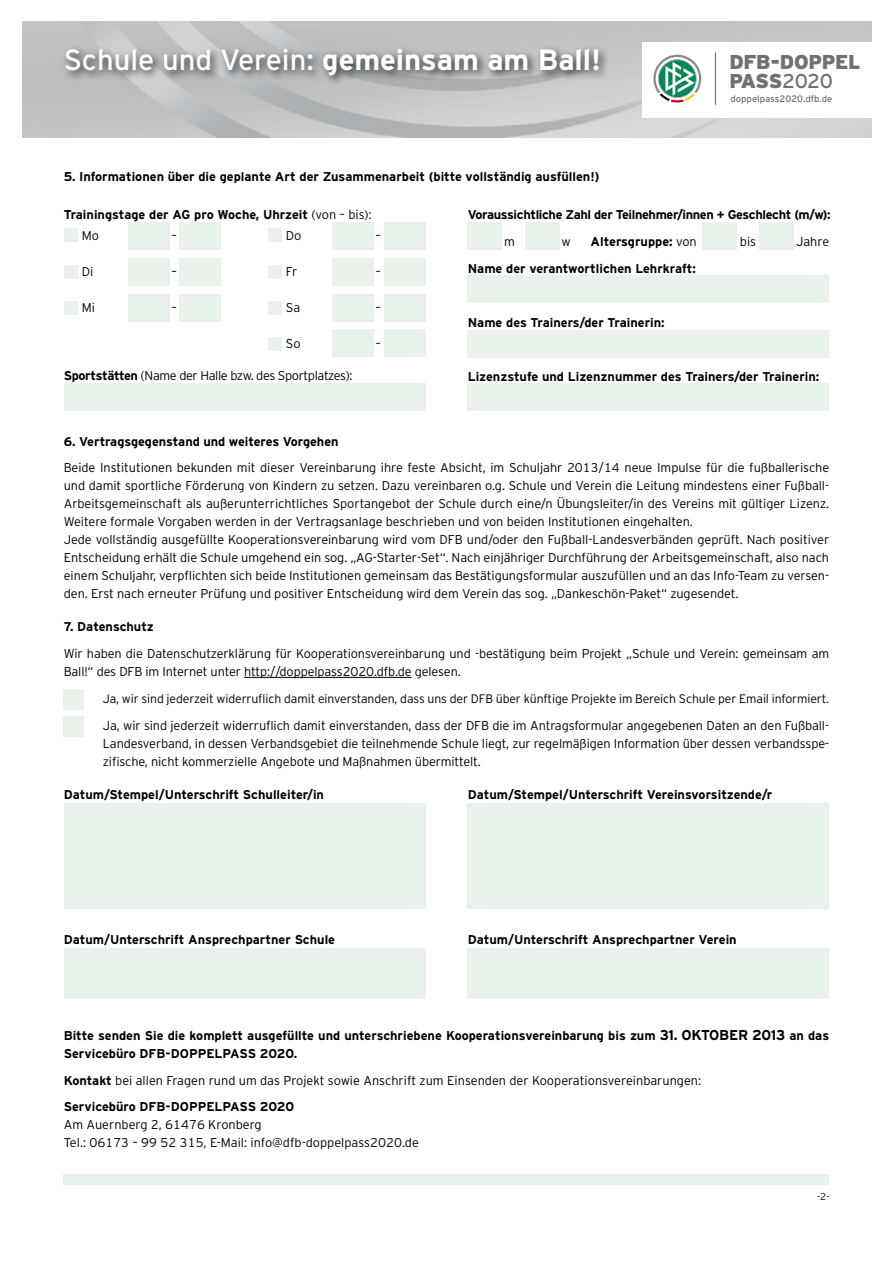
<style>
.page{position:relative;width:893px;height:1263px;background:#fff}
.page>*{position:absolute;margin:0;border:0;box-sizing:border-box;transform-origin:0 0}
.t1{font:29.25px "Interstate";color:#fff}
.t2{font:900 20.1px/19px "Interstate";letter-spacing:-.015em;color:#707172}
.t3{font:300 12.75px/18px "Interstate";letter-spacing:-.005em;color:#000}
.t4{font:700 12.75px/21px "Interstate";color:#000}
.t5{font:700 12.75px "Interstate";letter-spacing:-.03em;color:#000}
.t6{font:300 12.75px "Interstate";letter-spacing:-.03em;color:#000}
.t7{font:700 12.75px "Interstate";letter-spacing:-.02em;color:#000}
.t8{font:300 12.3px "Interstate";letter-spacing:-.01em;color:#000}
.t9{font:300 9.75px "Interstate";color:#000}
.t10{font:9.3px "Interstate";color:#707172}
.s1{font-weight:700}
.s2{font-weight:400}
.s3{font-weight:300}
.s4{font-size:14.25px}
</style>
<div class="page">
<div style="left:468px;top:330px;width:361px;height:27px;background:#e8f2eb"></div>
<div style="left:468px;top:222px;width:34px;height:27px;background:#e8f2eb"></div>
<div style="left:525px;top:222px;width:34px;height:27px;background:#e8f2eb"></div>
<div style="left:702px;top:222px;width:35px;height:27px;background:#e8f2eb"></div>
<div style="left:760px;top:222px;width:34px;height:27px;background:#e8f2eb"></div>
<div style="left:468px;top:276px;width:361px;height:27px;background:#e8f2eb"></div>
<div style="left:468px;top:384px;width:361px;height:27px;background:#e8f2eb"></div>
<div style="left:64px;top:265px;width:13px;height:13px;background:#e8f2eb"></div>
<div style="left:64px;top:301px;width:13px;height:14px;background:#e8f2eb"></div>
<div style="left:64px;top:228px;width:13px;height:14px;background:#e8f2eb"></div>
<div style="left:384px;top:330px;width:41px;height:27px;background:#e8f2eb"></div>
<div style="left:332px;top:330px;width:41px;height:27px;background:#e8f2eb"></div>
<div style="left:64px;top:383px;width:361px;height:28px;background:#e8f2eb"></div>
<div style="left:64px;top:803px;width:361px;height:105px;background:#e8f2eb"></div>
<div style="left:468px;top:803px;width:361px;height:105px;background:#e8f2eb"></div>
<div style="left:64px;top:948px;width:361px;height:50px;background:#e8f2eb"></div>
<div style="left:468px;top:948px;width:361px;height:50px;background:#e8f2eb"></div>
<div style="left:64px;top:1174px;width:765px;height:10px;background:#e8f2eb"></div>
<div style="left:384px;top:258px;width:41px;height:27px;background:#e8f2eb"></div>
<div style="left:332px;top:258px;width:41px;height:27px;background:#e8f2eb"></div>
<div style="left:384px;top:222px;width:41px;height:28px;background:#e8f2eb"></div>
<div style="left:332px;top:222px;width:41px;height:28px;background:#e8f2eb"></div>
<div style="left:384px;top:294px;width:41px;height:27px;background:#e8f2eb"></div>
<div style="left:332px;top:294px;width:41px;height:27px;background:#e8f2eb"></div>
<div style="left:180px;top:258px;width:41px;height:27px;background:#e8f2eb"></div>
<div style="left:128px;top:258px;width:41px;height:27px;background:#e8f2eb"></div>
<div style="left:180px;top:222px;width:41px;height:28px;background:#e8f2eb"></div>
<div style="left:128px;top:222px;width:41px;height:28px;background:#e8f2eb"></div>
<div style="left:180px;top:294px;width:41px;height:27px;background:#e8f2eb"></div>
<div style="left:128px;top:294px;width:41px;height:27px;background:#e8f2eb"></div>
<div style="left:268px;top:265px;width:13px;height:13px;background:#e8f2eb"></div>
<div style="left:268px;top:301px;width:13px;height:14px;background:#e8f2eb"></div>
<div style="left:268px;top:228px;width:13px;height:14px;background:#e8f2eb"></div>
<div style="left:268px;top:337px;width:13px;height:14px;background:#e8f2eb"></div>
<svg style="left:653px;top:55px;width:48px;height:48px"></svg>
<hr style="left:715px;top:53px;width:1px;height:52px;background:#707172">
<div style="left:60px;top:43px;width:548px;height:42px;background:#000;opacity:.75"></div>
<hr style="left:244px;top:677px;width:168px;height:1px;background:#000">
<div style="left:64px;top:689px;width:20px;height:21px;background:#e8f2eb"></div>
<div style="left:64px;top:716px;width:20px;height:21px;background:#e8f2eb"></div>
<h1 class="t1" style="left:64px;top:43px;width:539px">Schule und Verein: <span class="s1">gemeinsam am Ball!</span></h1>
<p class="t4" style="left:64px;top:166px;width:537px">5. I nformationen über die geplante Art der Zusammenarbeit (bitte vollständig ausfüllen!)</p>
<h2 class="t2" style="left:729px;top:52px;width:133px">DFB-DOPPEL<br>PASS<span class="s2">2020</span></h2>
<p class="t10" style="left:730px;top:94px;width:103px">doppelpass2020.dfb.de</p>
<p class="t4" style="left:82px;top:204px;width:291px;text-indent:-18px">Trainingstage der AG pro Woche, U hrzeit <span class="s3">(von – bis):<br>Mo</span></p>
<p class="t3" style="left:82px;top:263px;width:13px">Di</p>
<p class="t3" style="left:82px;top:299px;width:15px">Mi</p>
<p class="t3" style="left:286px;top:226px;width:17px">Do</p>
<p class="t3" style="left:286px;top:262px;width:13px">Fr</p>
<p class="t3" style="left:286px;top:298px;width:16px">Sa</p>
<p class="t3" style="left:286px;top:334px;width:16px">So</p>
<p class="t3" style="left:376px;top:334px;width:7px">–</p>
<p class="t6" style="left:64px;top:369px;width:290px"><span class="s1">Sportstätten</span> (Name der Halle bzw. des Sportplatzes):</p>
<p class="t3" style="left:171px;top:227px;width:7px">–</p>
<p class="t3" style="left:376px;top:227px;width:7px">–</p>
<p class="t3" style="left:171px;top:263px;width:7px">–</p>
<p class="t3" style="left:376px;top:263px;width:7px">–</p>
<p class="t3" style="left:171px;top:299px;width:7px">–</p>
<p class="t3" style="left:376px;top:299px;width:7px">–</p>
<p class="t5" style="left:468px;top:207px;width:364px">Voraussichtliche Zahl der Teilnehmer/innen + Geschlecht (m/w):</p>
<p class="t3" style="left:504px;top:232px;width:12px">m</p>
<p class="t3" style="left:561px;top:232px;width:11px">w</p>
<p class="t4" style="left:591px;top:231px;width:108px">Altersgruppe: <span class="s3">von</span></p>
<p class="t3" style="left:740px;top:232px;width:18px">bis</p>
<p class="t3" style="left:796px;top:232px;width:35px">Jahre</p>
<p class="t4" style="left:468px;top:258px;width:230px">Name der verantwortlichen Lehrkraft:</p>
<p class="t4" style="left:468px;top:312px;width:198px">Name des Trainers/der Trainerin:</p>
<p class="t4" style="left:468px;top:366px;width:353px">Lizenzstufe und Lizenznummer des Trainers/der Trainerin:</p>
<p class="t4" style="left:64px;top:430px;width:276px">6. Vertragsgegenstand und weiteres Vorgehen</p>
<p class="t3" style="left:64px;top:458px;width:767px">Beide Institutionen bekunden mit dieser Vereinbarung ihre feste Absicht, im Schuljahr 2013/14 neue Impulse für die fußballerische und damit sportliche Förderung von Kindern zu setzen. Dazu vereinbaren o.g. Schule und Verein die Leitung mindestens einer Fußball-Arbeitsgemeinschaft als außerunterrichtliches Sportangebot der Schule durch eine/n Übungsleiter/in des Vereins mit gültiger Lizenz.<br>Weitere formale Vorgaben werden in der Vertragsanlage beschrieben und von beiden Institutionen eingehalten.<br>Jede vollständig ausgefüllte Kooperationsvereinbarung wird vom DFB und/oder den Fußball-Landesverbänden geprüft. Nach positiver Entscheidung erhält die Schule umgehend ein sog. „AG-Starter-Set“. Nach einjähriger Durchführung der Arbeitsgemeinschaft, also nach einem Schuljahr, verpflichten sich beide Institutionen gemeinsam das Bestätigungsformular auszufüllen und an das Info-Team zu versen&shy;den. Erst nach erneuter Prüfung und positiver Entscheidung wird dem Verein das sog. „Dankeschön-Paket“ zugesendet.</p>
<p class="t4" style="left:64px;top:616px;width:92px">7. Datenschutz</p>
<p class="t3" style="left:64px;top:644px;width:767px">Wir haben die Datenschutzerklärung für Kooperationsvereinbarung und -bestätigung beim Projekt „Schule und Verein: gemeinsam am<br>Ball!“ des DFB im Internet unter http://doppelpass2020.dfb.de gelesen.</p>
<p class="t8" style="left:103px;top:691px;width:728px">Ja, wir sind jederzeit widerruflich damit einverstanden, dass uns der DFB über künftige Projekte im Bereich Schule per Email informiert.</p>
<p class="t3" style="left:103px;top:716px;width:728px;text-align:justify">Ja, wir sind jederzeit widerruflich damit einverstanden, dass der DFB die im Antragsformular angegebenen Daten an den Fußball-Landesverband, in dessen Verbandsgebiet die teilnehmende Schule liegt, zur regelmäßigen Information über dessen verbandsspe&shy;zifische, nicht kommerzielle Angebote und Maßnahmen übermittelt.</p>
<p class="t4" style="left:64px;top:784px;width:262px">Datum/Stempel/U nterschrift Schulleiter/in</p>
<p class="t4" style="left:468px;top:784px;width:306px">Datum/Stempel/U nterschrift Vereinsvorsitzende/r</p>
<p class="t4" style="left:64px;top:929px;width:273px">Datum/U nterschrift Ansprechpartner Schule</p>
<p class="t4" style="left:468px;top:929px;width:270px">Datum/U nterschrift Ansprechpartner Verein</p>
<p class="t4" style="left:64px;top:1026px;width:767px;line-height:18px">Bitte senden Sie die komplett ausgefüllte und unterschriebene Kooperationsvereinbarung bis zum <span class="s4">31. Oktober 2013</span> an das<br>Servicebüro DFB-DOPPE</p>
<p class="t3" style="left:64px;top:1040px;width:639px;line-height:26.5px;text-indent:151px"><span class="s1">LPASS 2020.<br>Kontakt</span> bei allen Fragen rund um das Projekt sowie Anschrift zum Einsenden der Kooperationsvereinbarungen:<br><span class="s1">Servicebüro DFB-DOPPE</span></p>
<p class="t7" style="left:215px;top:1099px;width:81px">LPASS 2020</p>
<p class="t3" style="left:64px;top:1115px;width:357px">Am Auernberg 2, 61476 Kronberg<br>Tel.: 06173 – 99 52 315, E-Mail: info@dfb-doppelpass2020.de</p>
<p class="t9" style="left:817px;top:1191px;width:14px">-2-</p>
</div>
